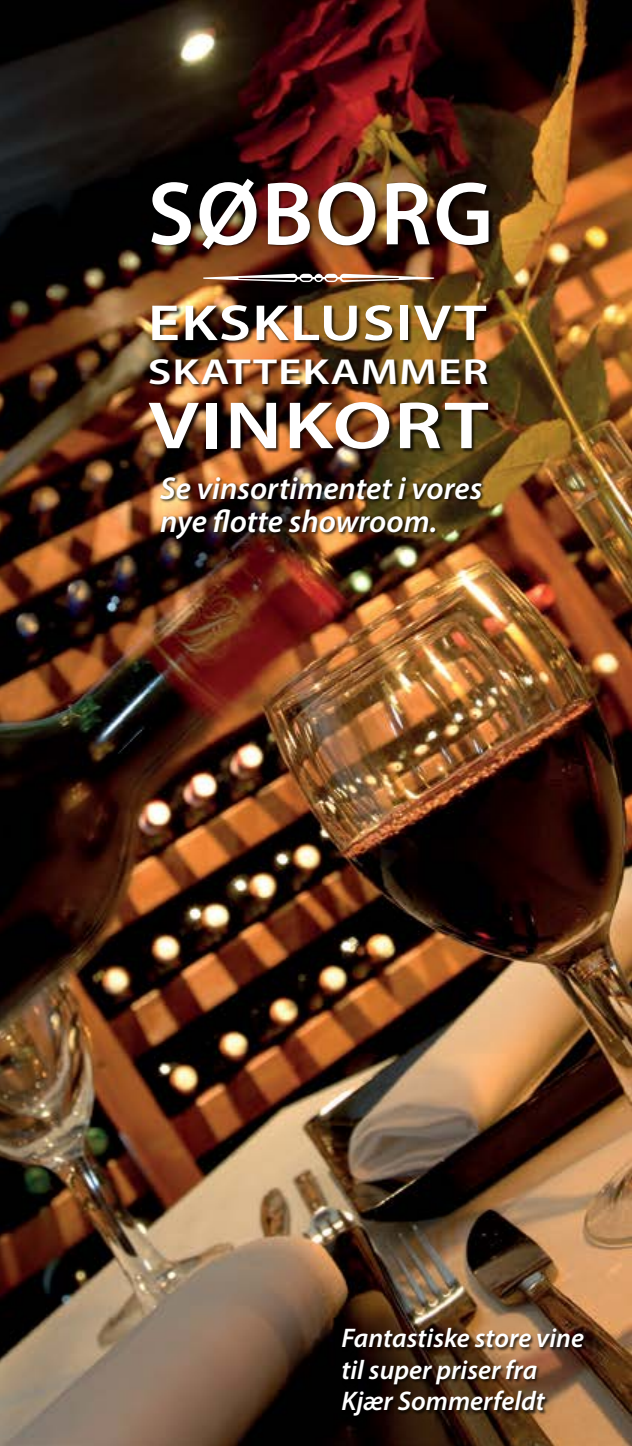
<style>
.page{position:relative;width:632px;height:1446px;background:#fff}
.page>*{position:absolute;margin:0;border:0;box-sizing:border-box;transform-origin:0 0}
.t1{font:600 90.75px "Myriad Pro";letter-spacing:.02em;color:#fff}
.t2{font:600 67.2px "Myriad Pro";letter-spacing:.02em;color:#fff;scale:1.26 1}
.t3{font:600 51px "Myriad Pro";letter-spacing:.02em;color:#fff;scale:1.22 1}
.t4{font:600 36.3px "Myriad Pro";letter-spacing:.02em;color:#fff;scale:1.26 1}
.t5{font:italic 600 31.65px/33px "Myriad Pro";color:#fff}
.t6{font:italic 600 27px/31.5px "Myriad Pro";color:#fff}
</style>
<div class="page">
<img style="left:0;top:0;width:631px;height:1446px">
<div style="left:151px;top:178px;width:342px;height:74px;background:#000;opacity:.75"></div>
<div style="left:149px;top:305px;width:342px;height:147px;background:#000;opacity:.75"></div>
<div style="left:341px;top:1328px;width:245px;height:93px;background:#000;opacity:.75"></div>
<div style="left:160px;top:475px;width:326px;height:68px;background:#000;opacity:.75"></div>
<svg style="left:203px;top:274px;width:231px;height:8px;background:#532812"></svg>
<h1 class="t1" style="left:148px;top:156px;width:347px">SØBORG</h1>
<h3 class="t3" style="left:148px;top:290px;width:279px">EKSKLUSIVT</h3>
<h3 class="t4" style="left:148px;top:348px;width:272px">SKATTEKAMMER</h3>
<h2 class="t2" style="left:148px;top:383px;width:272px">VINKORT</h2>
<p class="t5" style="left:160px;top:471px;width:323px">Se vinsortimentet i vores nye flotte showroom.</p>
<p class="t6" style="left:341px;top:1321px;width:244px">Fantastiske store vine til super priser fra<br>Kjær Sommerfeldt</p>
</div>
